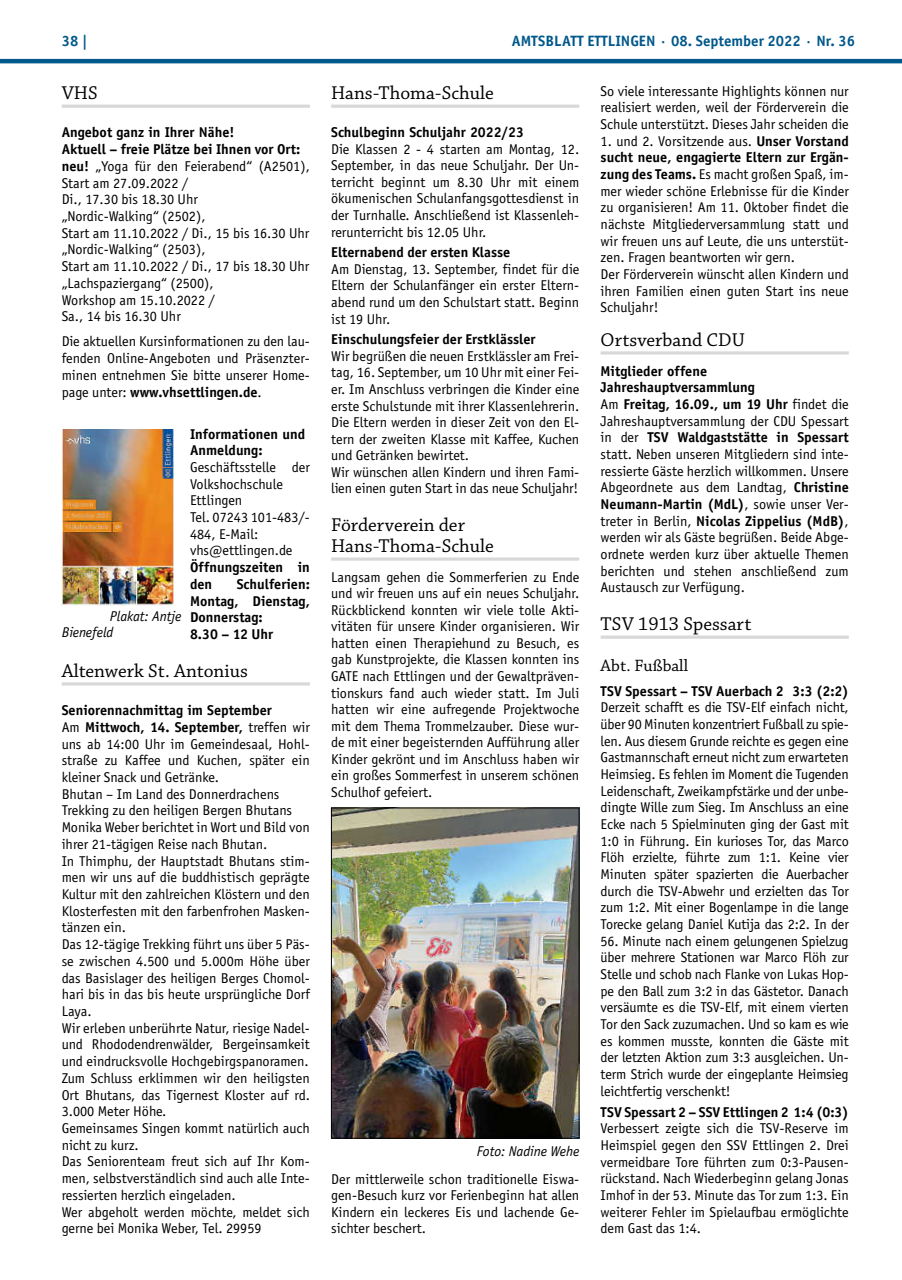
<style>
.page{position:relative;width:902px;height:1280px;background:#fff}
.page>*{position:absolute;margin:0;border:0;box-sizing:border-box;transform-origin:0 0}
.t1{font:19.5px/21px "Chaparral Pro";color:#000}
.t2{font:17.25px "Chaparral Pro";color:#000}
.t3{font:700 15px "Officina Sans";color:#00588b}
.t4{font:14.25px/16.6px "Officina Sans";color:#000;text-align:justify}
.t5{font:700 14.25px/16.6px "Officina Sans";color:#000}
.t6{font:italic 14.25px/16.5px "Officina Sans";color:#000}
.s1{font-weight:700}
</style>
<div class="page">
<hr style="left:0;top:59px;width:901px;height:4px;background:#00588b">
<hr style="left:62px;top:105px;width:248px;height:3px;background:#d8d8d9">
<hr style="left:62px;top:682px;width:248px;height:3px;background:#d8d8d9">
<img style="left:62px;top:430px;width:111px;height:175px">
<hr style="left:331px;top:105px;width:248px;height:3px;background:#d8d8d9">
<hr style="left:331px;top:557px;width:248px;height:4px;background:#e0e0e1">
<img style="left:333px;top:810px;width:244px;height:326px">
<div style="left:331px;top:808px;width:248px;height:330px;border:1px solid #000"></div>
<svg style="left:600px;top:351px;width:248px;height:4px"></svg>
<hr style="left:600px;top:635px;width:248px;height:4px;background:#e1e1e2">
<p class="t3" style="left:62px;top:32px;width:28px">38 |</p>
<p class="t3" style="left:511px;top:32px;width:345px">AMTSBLATT ETTLINGEN · 08. September 2022 · Nr. 36</p>
<h1 class="t1" style="left:62px;top:84px;width:38px">VHS</h1>
<p class="t4" style="left:62px;top:124px;width:250px;text-align:left"><span class="s1">Angebot ganz in Ihrer Nähe!<br>Aktuell – freie Plätze bei Ihnen vor Ort: neu!</span> „Yoga für den Feierabend“ (A2501),<br>Start am 27.09.2022 /<br>Di., 17.30 bis 18.30 Uhr<br>„Nordic-Walking“ (2502),<br>Start am 11.10.2022 / Di., 15 bis 16.30 Uhr „Nordic-Walking“ (2503),<br>Start am 11.10.2022 / Di., 17 bis 18.30 Uhr „Lachspaziergang“ (2500),<br>Workshop am 15.10.2022 /<br>Sa., 14 bis 16.30 Uhr</p>
<p class="t4" style="left:62px;top:333px;width:250px">Die aktuellen Kursinformationen zu den lau&shy;fenden Online-Angeboten und Präsenzter&shy;minen entnehmen Sie bitte unserer Home&shy;page unter: <span class="s1">www.vhsettlingen.de</span>.</p>
<p class="t4" style="left:600px;top:83px;width:250px">So viele interessante Highlights können nur realisiert werden, weil der Förderverein die Schule unterstützt. Dieses Jahr scheiden die</p>
<p class="t4" style="left:600px;top:133px;width:250px;text-align:left">1. und 2. Vorsitzende aus. <span class="s1">Unser Vorstand sucht neue, engagierte Eltern zur Ergän&shy;zung des Teams.</span> Es macht großen Spaß, im&shy;mer wieder schöne Erlebnisse für die Kinder zu organisieren! Am 11. Oktober findet die nächste Mitgliederversammlung statt und wir freuen uns auf Leute, die uns unterstüt&shy;zen. Fragen beantworten wir gern.<br>Der Förderverein wünscht allen Kindern und ihren Familien einen guten Start ins neue Schuljahr!</p>
<h1 class="t1" style="left:600px;top:330px;width:146px">Ortsverband CDU</h1>
<p class="t4" style="left:600px;top:363px;width:250px;text-align:left"><span class="s1">Mitglieder offene Jahreshauptversammlung<br></span>Am <span class="s1">Freitag, 16.09., um 19 Uhr</span> findet die Jahreshauptversammlung der CDU Spessart in der <span class="s1">TSV Waldgaststätte in Spessart </span>statt. Neben unseren Mitgliedern sind inte&shy;ressierte Gäste herzlich willkommen. Unsere Abgeordnete aus dem Landtag, <span class="s1">Christine Neumann-Martin (MdL)</span>, sowie unser Ver&shy;treter in Berlin, <span class="s1">Nicolas Zippelius (MdB)</span>, werden wir als Gäste begrüßen. Beide Abge&shy;ordnete werden kurz über aktuelle Themen berichten und stehen anschließend zum Austausch zur Verfügung.</p>
<h1 class="t1" style="left:600px;top:614px;width:152px">TSV 1913 Spessart</h1>
<p class="t2" style="left:600px;top:656px;width:89px">Abt. Fußball</p>
<p class="t5" style="left:600px;top:682px;width:250px">TSV Spessart – TSV Auerbach 2 3:3 (2:2)</p>
<p class="t4" style="left:600px;top:699px;width:250px">Derzeit schafft es die TSV-Elf einfach nicht, über 90 Minuten konzentriert Fußball zu spie&shy;len. Aus diesem Grunde reichte es gegen eine Gastmannschaft erneut nicht zum erwarteten Heimsieg. Es fehlen im Moment die Tugenden Leidenschaft, Zweikampfstärke und der unbe&shy;dingte Wille zum Sieg. Im Anschluss an eine Ecke nach 5 Spielminuten ging der Gast mit 1:0 in Führung. Ein kurioses Tor, das Marco Flöh erzielte, führte zum 1:1. Keine vier Minuten später spazierten die Auerbacher durch die TSV-Abwehr und erzielten das Tor zum 1:2. Mit einer Bogenlampe in die lange Torecke gelang Daniel Kutija das 2:2. In der</p>
<p class="t4" style="left:600px;top:932px;width:250px">56. Minute nach einem gelungenen Spielzug über mehrere Stationen war Marco Flöh zur Stelle und schob nach Flanke von Lukas Hop&shy;pe den Ball zum 3:2 in das Gästetor. Danach versäumte es die TSV-Elf, mit einem vierten Tor den Sack zuzumachen. Und so kam es wie es kommen musste, konnten die Gäste mit der letzten Aktion zum 3:3 ausgleichen. Un&shy;term Strich wurde der eingeplante Heimsieg leichtfertig verschenkt!</p>
<p class="t5" style="left:600px;top:1103px;width:250px">TSV Spessart 2 – SSV Ettlingen 2 1:4 (0:3)</p>
<p class="t4" style="left:600px;top:1120px;width:250px">Verbessert zeigte sich die TSV-Reserve im Heimspiel gegen den SSV Ettlingen 2. Drei vermeidbare Tore führten zum 0:3-Pausen&shy;rückstand. Nach Wiederbeginn gelang Jonas Imhof in der 53. Minute das Tor zum 1:3. Ein weiterer Fehler im Spielaufbau ermöglichte dem Gast das 1:4.</p>
<h1 class="t1" style="left:331px;top:84px;width:164px">Hans-Thoma-Schule</h1>
<p class="t5" style="left:331px;top:124px;width:194px">Schulbeginn Schuljahr 2022/23</p>
<p class="t4" style="left:331px;top:141px;width:250px">Die Klassen 2 - 4 starten am Montag, 12.<br>September, in das neue Schuljahr. Der Un&shy;terricht beginnt um 8.30 Uhr mit einem ökumenischen Schulanfangsgottesdienst in der Turnhalle. Anschließend ist Klassenleh&shy;rerunterricht bis 12.05 Uhr.</p>
<p class="t5" style="left:331px;top:244px;width:181px">Elternabend der ersten Klasse</p>
<p class="t4" style="left:331px;top:261px;width:250px">Am Dienstag, 13. September, findet für die Eltern der Schulanfänger ein erster Eltern&shy;abend rund um den Schulstart statt. Beginn ist 19 Uhr.</p>
<p class="t5" style="left:331px;top:331px;width:206px">Einschulungsfeier der Erstklässler</p>
<p class="t4" style="left:331px;top:348px;width:250px;text-align:left">Wir begrüßen die neuen Erstklässler am Frei&shy;tag, 16. September, um 10 Uhr mit einer Fei&shy;er. Im Anschluss verbringen die Kinder eine erste Schulstunde mit ihrer Klassenlehrerin.<br>Die Eltern werden in dieser Zeit von den El&shy;tern der zweiten Klasse mit Kaffee, Kuchen und Getränken bewirtet.<br>Wir wünschen allen Kindern und ihren Fami&shy;lien einen guten Start in das neue Schuljahr!</p>
<h1 class="t1" style="left:331px;top:515px;width:164px">Förderverein der<br>Hans-Thoma-Schule</h1>
<p class="t4" style="left:331px;top:569px;width:250px">Langsam gehen die Sommerferien zu Ende und wir freuen uns auf ein neues Schuljahr.<br>Rückblickend konnten wir viele tolle Akti&shy;vitäten für unsere Kinder organisieren. Wir hatten einen Therapiehund zu Besuch, es gab Kunstprojekte, die Klassen konnten ins GATE nach Ettlingen und der Gewaltpräven&shy;tionskurs fand auch wieder statt. Im Juli hatten wir eine aufregende Projektwoche mit dem Thema Trommelzauber. Diese wur&shy;de mit einer begeisternden Aufführung aller Kinder gekrönt und im Anschluss haben wir ein großes Sommerfest in unserem schönen Schulhof gefeiert.</p>
<p class="t5" style="left:190px;top:425px;width:117px">Informationen und<br>Anmeldung:</p>
<p class="t4" style="left:190px;top:459px;width:121px;text-align:left">Geschäftsstelle der<br>Volkshochschule<br>Ettlingen<br>Tel. 07243 101-483/-<br>484, E-Mail: vhs@ettlingen.de</p>
<p class="t5" style="left:190px;top:559px;width:121px">Öffnungszeiten in den</p>
<p class="t5" style="left:190px;top:576px;width:121px;text-indent:47px">Schulferien:<br>Montag, Dienstag,<br>Donnerstag:<br>8.30 – 12 Uhr</p>
<h1 class="t1" style="left:62px;top:661px;width:188px">Altenwerk St. Antonius</h1>
<p class="t4" style="left:62px;top:702px;width:250px;text-align:left"><span class="s1">Seniorennachmittag im September<br></span>Am <span class="s1">Mittwoch, 14. September,</span> treffen wir uns ab 14:00 Uhr im Gemeindesaal, Hohl&shy;straße zu Kaffee und Kuchen, später ein kleiner Snack und Getränke.<br>Bhutan – Im Land des Donnerdrachens Trekking zu den heiligen Bergen Bhutans Monika Weber berichtet in Wort und Bild von ihrer 21-tägigen Reise nach Bhutan.<br>In Thimphu, der Hauptstadt Bhutans stim&shy;men wir uns auf die buddhistisch geprägte Kultur mit den zahlreichen Klöstern und den Klosterfesten mit den farbenfrohen Masken&shy;tänzen ein.<br>Das 12-tägige Trekking führt uns über 5 Päs&shy;se zwischen 4.500 und 5.000m Höhe über das Basislager des heiligen Berges Chomol&shy;hari bis in das bis heute ursprüngliche Dorf Laya.<br>Wir erleben unberührte Natur, riesige Nadel&shy;und Rhododendrenwälder, Bergeinsamkeit und eindrucksvolle Hochgebirgspanoramen.<br>Zum Schluss erklimmen wir den heiligsten Ort Bhutans, das Tigernest Kloster auf rd.<br>3.000 Meter Höhe.<br>Gemeinsames Singen kommt natürlich auch nicht zu kurz.<br>Das Seniorenteam freut sich auf Ihr Kom&shy;men, selbstverständlich sind auch alle Inte&shy;ressierten herzlich eingeladen.<br>Wer abgeholt werden möchte, meldet sich gerne bei Monika Weber, Tel. 29959</p>
<p class="t6" style="left:62px;top:608px;width:121px;text-indent:48px">Plakat: Antje<br>Bienefeld</p>
<p class="t6" style="left:476px;top:1143px;width:104px">Foto: Nadine Wehe</p>
<p class="t4" style="left:331px;top:1170px;width:250px">Der mittlerweile schon traditionelle Eiswa&shy;gen-Besuch kurz vor Ferienbeginn hat allen Kindern ein leckeres Eis und lachende Ge&shy;sichter beschert.</p>
</div>
